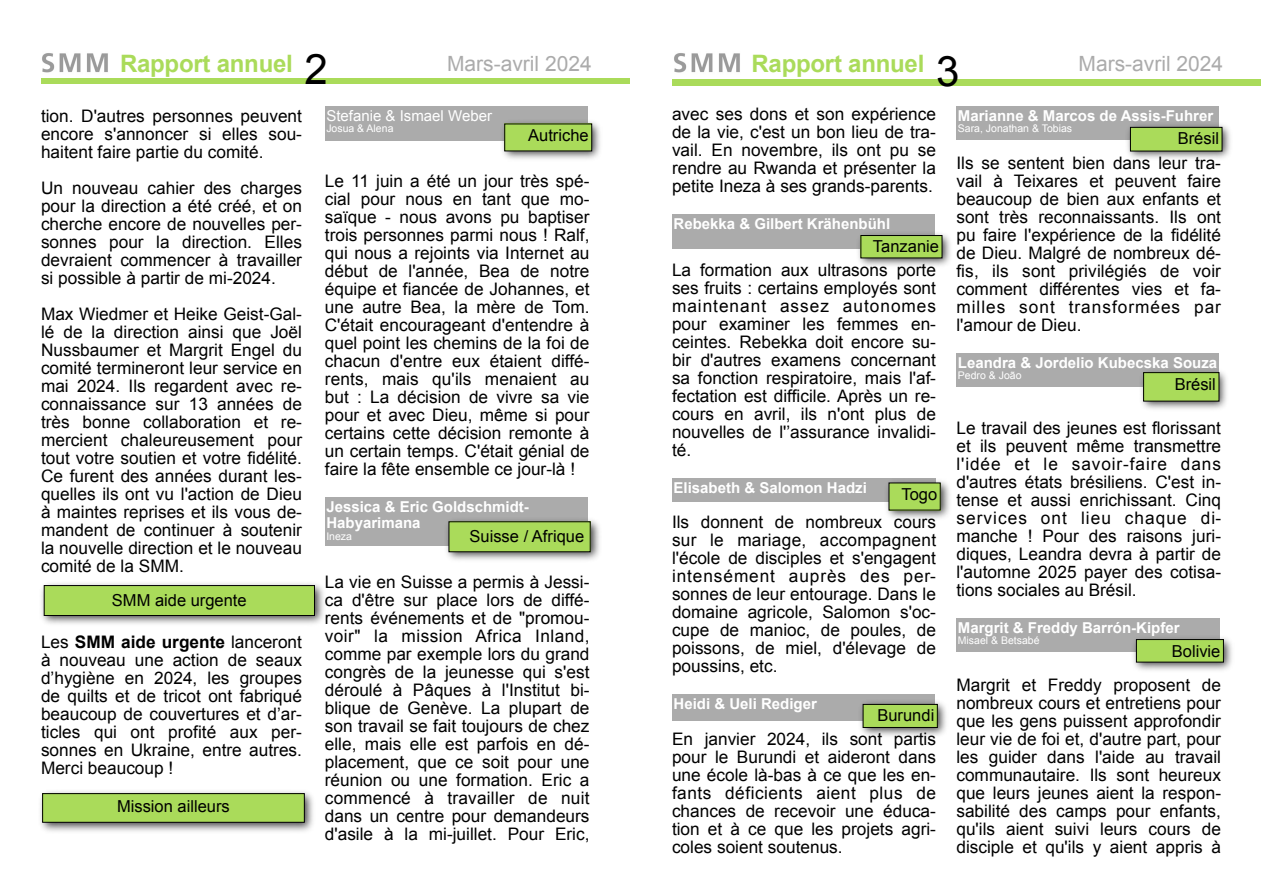
<style>
.page{position:relative;width:1263px;height:893px;background:#fff}
.page>*{position:absolute;margin:0;border:0;box-sizing:border-box;transform-origin:0 0}
.t1{font:42px "Arial";color:#000}
.t2{font:700 24px "Arial";letter-spacing:-.01em;color:#aadb5a}
.t3{font:21px "Arial";color:#ababab}
.t4{font:17.25px/18px "Arial";color:#000;text-align:justify}
.t5{font:16.5px "Arial";color:#000}
.t6{font:700 15px/16.5px "Arial";color:#fff}
.t7{font:15px "Arial";color:#fff}
.t8{font:10.5px "Arial";color:#fff}
.s1{font-weight:700}
</style>
<div class="page">
<div style="left:41px;top:78px;width:588px;height:6px;background:#aadb5a"></div>
<div style="left:325px;top:106px;width:262px;height:35px;background:#ababab"></div>
<img style="left:502px;top:119px;width:98px;height:40px">
<div style="left:505px;top:124px;width:87px;height:27px;background:#aadb5a"></div>
<div style="left:325px;top:497px;width:262px;height:49px;background:#ababab"></div>
<img style="left:446px;top:517px;width:154px;height:43px">
<div style="left:449px;top:522px;width:141px;height:30px;background:#aadb5a"></div>
<div style="left:449px;top:522px;width:141px;height:30px;border:1px solid #000"></div>
<img style="left:42px;top:53px;width:66px;height:20px">
<img style="left:40px;top:791px;width:273px;height:41px">
<div style="left:43px;top:794px;width:261px;height:28px;background:#aadb5a"></div>
<div style="left:42px;top:793px;width:263px;height:29px;border:1px solid #000"></div>
<img style="left:41px;top:583px;width:283px;height:41px">
<div style="left:44px;top:585px;width:270px;height:30px;background:#aadb5a"></div>
<div style="left:44px;top:585px;width:271px;height:31px;border:1px solid #000"></div>
<div style="left:672px;top:214px;width:262px;height:35px;background:#ababab"></div>
<img style="left:858px;top:231px;width:93px;height:35px">
<div style="left:861px;top:236px;width:81px;height:22px;background:#aadb5a"></div>
<div style="left:861px;top:235px;width:81px;height:23px;border:1px solid #000"></div>
<div style="left:672px;top:478px;width:264px;height:24px;background:#ababab"></div>
<img style="left:886px;top:480px;width:64px;height:39px">
<div style="left:889px;top:483px;width:51px;height:27px;background:#aadb5a"></div>
<div style="left:672px;top:694px;width:262px;height:27px;background:#ababab"></div>
<img style="left:860px;top:700px;width:86px;height:36px">
<div style="left:863px;top:704px;width:74px;height:23px;background:#aadb5a"></div>
<div style="left:863px;top:704px;width:74px;height:24px;border:1px solid #000"></div>
<div style="left:956px;top:106px;width:263px;height:34px;background:#ababab"></div>
<img style="left:1127px;top:124px;width:104px;height:35px">
<div style="left:1130px;top:127px;width:92px;height:24px;background:#aadb5a"></div>
<div style="left:1130px;top:127px;width:92px;height:24px;border:1px solid #000"></div>
<div style="left:956px;top:353px;width:263px;height:33px;background:#ababab"></div>
<img style="left:1139px;top:371px;width:88px;height:38px">
<div style="left:1143px;top:373px;width:76px;height:28px;background:#aadb5a"></div>
<div style="left:1143px;top:372px;width:76px;height:29px;border:1px solid #000"></div>
<div style="left:956px;top:618px;width:264px;height:33px;background:#ababab"></div>
<img style="left:1132px;top:637px;width:100px;height:34px">
<div style="left:1136px;top:639px;width:87px;height:23px;background:#aadb5a"></div>
<div style="left:1136px;top:639px;width:87px;height:23px;border:1px solid #000"></div>
<div style="left:672px;top:80px;width:589px;height:6px;background:#aadb5a"></div>
<img style="left:674px;top:53px;width:66px;height:20px">
<h1 class="t1" style="left:304px;top:42px;width:25px">2</h1>
<h2 class="t2" style="left:120px;top:48px;width:174px">Rapport annuel</h2>
<p class="t3" style="left:447px;top:50px;width:146px">Mars-avril 2024</p>
<p class="t4" style="left:41px;top:107px;width:262px">tion. D'autres personnes peuvent encore s'annoncer si elles sou&shy;haitent faire partie du comité.</p>
<p class="t4" style="left:41px;top:179px;width:262px">Un nouveau cahier des charges pour la direction a été créé, et on cherche encore de nouvelles per&shy;sonnes pour la direction. Elles devraient commencer à travailler si possible à partir de mi-2024.</p>
<p class="t4" style="left:41px;top:305px;width:263px">Max Wiedmer et Heike Geist-Gal&shy;lé de la direction ainsi que Joël Nussbaumer et Margrit Engel du comité termineront leur service en mai 2024. Ils regardent avec re&shy;connaissance sur 13 années de très bonne collaboration et re&shy;mercient chaleureusement pour tout votre soutien et votre fidélité.<br>Ce furent des années durant les&shy;quelles ils ont vu l'action de Dieu à maintes reprises et ils vous de&shy;mandent de continuer à soutenir la nouvelle direction et le nouveau comité de la SMM.</p>
<p class="t5" style="left:112px;top:589px;width:136px">SMM aide urgente</p>
<p class="t4" style="left:41px;top:633px;width:262px">Les <span class="s1">SMM aide urgente</span> lanceront à nouveau une action de seaux d’hygiène en 2024, les groupes de quilts et de tricot ont fabriqué beaucoup de couvertures et d’ar&shy;ticles qui ont profité aux per&shy;sonnes en Ukraine, entre autres.<br>Merci beaucoup !</p>
<p class="t5" style="left:117px;top:796px;width:114px">Mission ailleurs</p>
<p class="t7" style="left:326px;top:106px;width:167px">Stefanie &amp; Ismael Weber</p>
<p class="t8" style="left:326px;top:122px;width:69px">Josua &amp; Alena</p>
<p class="t5" style="left:528px;top:124px;width:62px">Autriche</p>
<p class="t4" style="left:325px;top:172px;width:266px">Le 11 juin a été un jour très spé&shy;cial pour nous en tant que mo&shy;saïque - nous avons pu baptiser trois personnes parmi nous ! Ralf, qui nous a rejoints via Internet au début de l'année, Bea de notre équipe et fiancée de Johannes, et une autre Bea, la mère de Tom.<br>C'était encourageant d'entendre à quel point les chemins de la foi de chacun d'entre eux étaient diffé&shy;rents, mais qu'ils menaient au but : La décision de vivre sa vie pour et avec Dieu, même si pour certains cette décision remonte à un certain temps. C'était génial de faire la fête ensemble ce jour-là !</p>
<p class="t6" style="left:326px;top:499px;width:204px">Jessica &amp; Eric Goldschmidt-<br>Habyarimana</p>
<p class="t8" style="left:326px;top:529px;width:27px">Ineza</p>
<p class="t5" style="left:470px;top:525px;width:116px">Suisse / Afrique</p>
<p class="t4" style="left:325px;top:573px;width:266px">La vie en Suisse a permis à Jessi&shy;ca d'être sur place lors de diffé&shy;rents événements et de "promou&shy;voir" la mission Africa Inland, comme par exemple lors du grand congrès de la jeunesse qui s'est déroulé à Pâques à l'Institut bi&shy;blique de Genève. La plupart de son travail se fait toujours de chez elle, mais elle est parfois en dé&shy;placement, que ce soit pour une réunion ou une formation. Eric a commencé à travailler de nuit dans un centre pour demandeurs d'asile à la mi-juillet. Pour Eric,</p>
<h2 class="t2" style="left:751px;top:48px;width:174px">Rapport annuel</h2>
<p class="t3" style="left:1078px;top:50px;width:146px">Mars-avril 2024</p>
<h1 class="t1" style="left:936px;top:43px;width:25px">3</h1>
<p class="t4" style="left:672px;top:105px;width:266px">avec ses dons et son expérience de la vie, c'est un bon lieu de tra&shy;vail. En novembre, ils ont pu se rendre au Rwanda et présenter la petite Ineza à ses grands-parents.</p>
<p class="t6" style="left:673px;top:216px;width:218px">Rebekka &amp; Gilbert Krähenbühl</p>
<p class="t5" style="left:873px;top:236px;width:68px">Tanzanie</p>
<p class="t4" style="left:672px;top:261px;width:266px">La formation aux ultrasons porte ses fruits : certains employés sont maintenant assez autonomes pour examiner les femmes en&shy;ceintes. Rebekka doit encore su&shy;bir d'autres examens concernant sa fonction respiratoire, mais l'af&shy;fectation est difficile. Après un re&shy;cours en avril, ils n'ont plus de nouvelles de l'’assurance invalidi&shy;té.</p>
<p class="t6" style="left:673px;top:480px;width:195px">Elisabeth &amp; Salomon Hadzi</p>
<p class="t5" style="left:901px;top:483px;width:37px">Togo</p>
<p class="t4" style="left:672px;top:513px;width:266px">Ils donnent de nombreux cours sur le mariage, accompagnent l'école de disciples et s'engagent intensément auprès des per&shy;sonnes de leur entourage. Dans le domaine agricole, Salomon s'oc&shy;cupe de manioc, de poules, de poissons, de miel, d'élevage de poussins, etc.</p>
<p class="t6" style="left:673px;top:696px;width:145px">Heidi &amp; Ueli Rediger</p>
<p class="t5" style="left:877px;top:705px;width:58px">Burundi</p>
<p class="t4" style="left:672px;top:731px;width:266px">En janvier 2024, ils sont partis pour le Burundi et aideront dans une école là-bas à ce que les en&shy;fants déficients aient plus de chances de recevoir une éduca&shy;tion et à ce que les projets agri&shy;coles soient soutenus.</p>
<p class="t6" style="left:958px;top:108px;width:257px">Marianne &amp; Marcos de Assis-Fuhrer</p>
<p class="t8" style="left:958px;top:122px;width:116px">Sara, Jonathan &amp; Tobias</p>
<p class="t5" style="left:1178px;top:128px;width:43px">Brésil</p>
<p class="t4" style="left:956px;top:154px;width:266px">Ils se sentent bien dans leur tra&shy;vail à Teixares et peuvent faire beaucoup de bien aux enfants et sont très reconnaissants. Ils ont pu faire l'expérience de la fidélité de Dieu. Malgré de nombreux dé&shy;fis, ils sont privilégiés de voir comment différentes vies et fa&shy;milles sont transformées par l'amour de Dieu.</p>
<p class="t6" style="left:958px;top:355px;width:261px">Leandra &amp; Jordelio Kubecska Souza</p>
<p class="t8" style="left:958px;top:369px;width:65px">Pedro &amp; João</p>
<p class="t5" style="left:1175px;top:373px;width:43px">Brésil</p>
<p class="t4" style="left:956px;top:419px;width:266px">Le travail des jeunes est florissant et ils peuvent même transmettre l'idée et le savoir-faire dans d'autres états brésiliens. C'est in&shy;tense et aussi enrichissant. Cinq services ont lieu chaque di&shy;manche ! Pour des raisons juri&shy;diques, Leandra devra à partir de l'automne 2025 payer des cotisa&shy;tions sociales au Brésil.</p>
<p class="t6" style="left:958px;top:620px;width:223px">Margrit &amp; Freddy Barrón-Kipfer</p>
<p class="t8" style="left:958px;top:634px;width:83px">Misael &amp; Betsabé</p>
<p class="t5" style="left:1172px;top:640px;width:50px">Bolivie</p>
<p class="t4" style="left:956px;top:676px;width:266px">Margrit et Freddy proposent de nombreux cours et entretiens pour que les gens puissent approfondir leur vie de foi et, d'autre part, pour les guider dans l'aide au travail communautaire. Ils sont heureux que leurs jeunes aient la respon&shy;sabilité des camps pour enfants, qu'ils aient suivi leurs cours de disciple et qu'ils y aient appris à</p>
</div>
